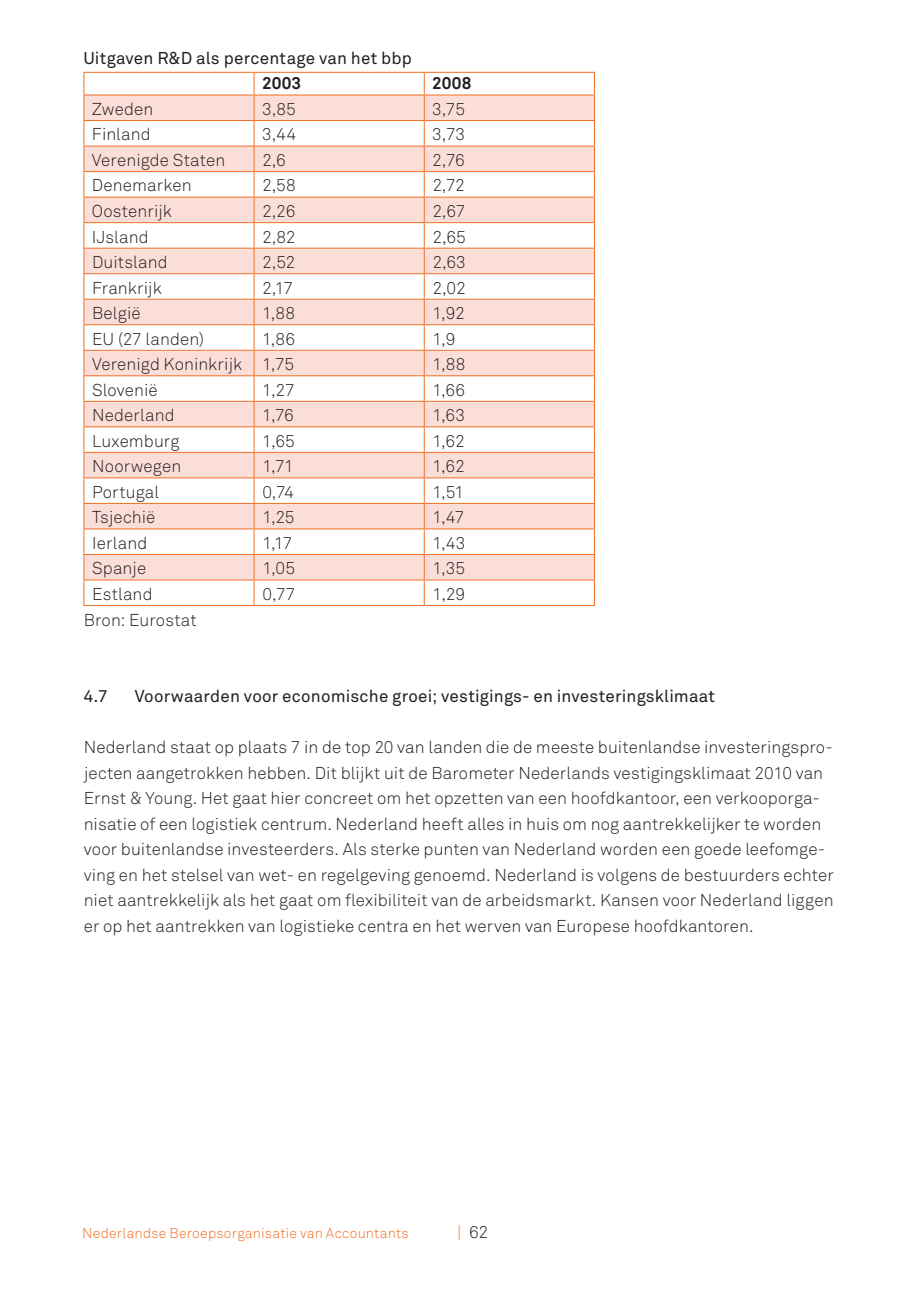
<style>
.page{position:relative;width:919px;height:1299px;background:#fff}
.page>*{position:absolute;margin:0;border:0;box-sizing:border-box;transform-origin:0 0}
.t1{font:300 17px/25.6px "Akkurat";letter-spacing:.005em;color:#231f20}
.t2{font:17px "Akkurat";letter-spacing:.01em;color:#231f20}
.t3{font:700 17px "Akkurat";letter-spacing:.01em;color:#231f20}
.t4{font:300 14px "Akkurat";letter-spacing:.015em;color:#f16f24}
.s1{color:#f16f24}
</style>
<div class="page">
<svg style="left:84px;top:95px;width:510px;height:484px;fill:#fbded8"></svg>
<hr style="left:83px;top:72px;width:171px;height:1px;background:#f16f24">
<hr style="left:254px;top:72px;width:170px;height:1px;background:#f16f24">
<hr style="left:424px;top:72px;width:171px;height:1px;background:#f16f24">
<hr style="left:83px;top:94px;width:171px;height:1px;background:#f16f24">
<hr style="left:254px;top:94px;width:170px;height:1px;background:#f16f24">
<hr style="left:424px;top:94px;width:171px;height:1px;background:#f16f24">
<hr style="left:83px;top:120px;width:171px;height:1px;background:#f16f24">
<hr style="left:254px;top:120px;width:170px;height:1px;background:#f16f24">
<hr style="left:424px;top:120px;width:171px;height:1px;background:#f16f24">
<hr style="left:83px;top:145px;width:171px;height:1px;background:#f16f24">
<hr style="left:254px;top:145px;width:170px;height:1px;background:#f16f24">
<hr style="left:424px;top:145px;width:171px;height:1px;background:#f16f24">
<hr style="left:83px;top:171px;width:171px;height:1px;background:#f16f24">
<hr style="left:254px;top:171px;width:170px;height:1px;background:#f16f24">
<hr style="left:424px;top:171px;width:171px;height:1px;background:#f16f24">
<hr style="left:83px;top:197px;width:171px;height:1px;background:#f16f24">
<hr style="left:254px;top:197px;width:170px;height:1px;background:#f16f24">
<hr style="left:424px;top:197px;width:171px;height:1px;background:#f16f24">
<hr style="left:83px;top:222px;width:171px;height:1px;background:#f16f24">
<hr style="left:254px;top:222px;width:170px;height:1px;background:#f16f24">
<hr style="left:424px;top:222px;width:171px;height:1px;background:#f16f24">
<hr style="left:83px;top:248px;width:171px;height:1px;background:#f16f24">
<hr style="left:254px;top:248px;width:170px;height:1px;background:#f16f24">
<hr style="left:424px;top:248px;width:171px;height:1px;background:#f16f24">
<hr style="left:83px;top:273px;width:171px;height:1px;background:#f16f24">
<hr style="left:254px;top:273px;width:170px;height:1px;background:#f16f24">
<hr style="left:424px;top:273px;width:171px;height:1px;background:#f16f24">
<hr style="left:83px;top:299px;width:171px;height:1px;background:#f16f24">
<hr style="left:254px;top:299px;width:170px;height:1px;background:#f16f24">
<hr style="left:424px;top:299px;width:171px;height:1px;background:#f16f24">
<hr style="left:83px;top:324px;width:171px;height:1px;background:#f16f24">
<hr style="left:254px;top:324px;width:170px;height:1px;background:#f16f24">
<hr style="left:424px;top:324px;width:171px;height:1px;background:#f16f24">
<hr style="left:83px;top:350px;width:171px;height:1px;background:#f16f24">
<hr style="left:254px;top:350px;width:170px;height:1px;background:#f16f24">
<hr style="left:424px;top:350px;width:171px;height:1px;background:#f16f24">
<hr style="left:83px;top:375px;width:171px;height:1px;background:#f16f24">
<hr style="left:254px;top:375px;width:170px;height:1px;background:#f16f24">
<hr style="left:424px;top:375px;width:171px;height:1px;background:#f16f24">
<hr style="left:83px;top:401px;width:171px;height:1px;background:#f16f24">
<hr style="left:254px;top:401px;width:170px;height:1px;background:#f16f24">
<hr style="left:424px;top:401px;width:171px;height:1px;background:#f16f24">
<hr style="left:83px;top:426px;width:171px;height:1px;background:#f16f24">
<hr style="left:254px;top:426px;width:170px;height:1px;background:#f16f24">
<hr style="left:424px;top:426px;width:171px;height:1px;background:#f16f24">
<hr style="left:83px;top:452px;width:171px;height:1px;background:#f16f24">
<hr style="left:254px;top:452px;width:170px;height:1px;background:#f16f24">
<hr style="left:424px;top:452px;width:171px;height:1px;background:#f16f24">
<hr style="left:83px;top:477px;width:171px;height:1px;background:#f16f24">
<hr style="left:254px;top:477px;width:170px;height:1px;background:#f16f24">
<hr style="left:424px;top:477px;width:171px;height:1px;background:#f16f24">
<hr style="left:83px;top:503px;width:171px;height:1px;background:#f16f24">
<hr style="left:254px;top:503px;width:170px;height:1px;background:#f16f24">
<hr style="left:424px;top:503px;width:171px;height:1px;background:#f16f24">
<hr style="left:83px;top:528px;width:171px;height:1px;background:#f16f24">
<hr style="left:254px;top:528px;width:170px;height:1px;background:#f16f24">
<hr style="left:424px;top:528px;width:171px;height:1px;background:#f16f24">
<hr style="left:83px;top:554px;width:171px;height:1px;background:#f16f24">
<hr style="left:254px;top:554px;width:170px;height:1px;background:#f16f24">
<hr style="left:424px;top:554px;width:171px;height:1px;background:#f16f24">
<hr style="left:83px;top:579px;width:171px;height:1px;background:#f16f24">
<svg style="left:83px;top:73px;width:1px;height:532px"></svg>
<hr style="left:254px;top:579px;width:170px;height:1px;background:#f16f24">
<svg style="left:253px;top:73px;width:1px;height:532px"></svg>
<hr style="left:424px;top:579px;width:171px;height:1px;background:#f16f24">
<svg style="left:423px;top:73px;width:1px;height:532px"></svg>
<svg style="left:594px;top:73px;width:1px;height:532px"></svg>
<hr style="left:83px;top:605px;width:171px;height:1px;background:#f16f24">
<hr style="left:254px;top:605px;width:170px;height:1px;background:#f16f24">
<hr style="left:424px;top:605px;width:171px;height:1px;background:#f16f24">
<p class="t2" style="left:83px;top:48px;width:330px">Uitgaven R&amp;D als percentage van het bbp</p>
<p class="t3" style="left:262px;top:73px;width:41px">2003</p>
<p class="t3" style="left:432px;top:73px;width:41px">2008</p>
<p class="t1" style="left:92px;top:96px;width:63px">Zweden</p>
<p class="t1" style="left:262px;top:96px;width:35px">3,85</p>
<p class="t1" style="left:432px;top:96px;width:34px">3,75</p>
<p class="t1" style="left:92px;top:122px;width:60px">Finland</p>
<p class="t1" style="left:262px;top:122px;width:35px">3,44</p>
<p class="t1" style="left:432px;top:122px;width:34px">3,73</p>
<p class="t1" style="left:92px;top:147px;width:135px">Verenigde Staten</p>
<p class="t1" style="left:262px;top:147px;width:25px">2,6</p>
<p class="t1" style="left:432px;top:147px;width:34px">2,76</p>
<p class="t1" style="left:92px;top:173px;width:101px">Denemarken</p>
<p class="t1" style="left:262px;top:173px;width:35px">2,58</p>
<p class="t1" style="left:432px;top:173px;width:34px">2,72</p>
<p class="t1" style="left:92px;top:198px;width:82px">Oostenrijk</p>
<p class="t1" style="left:262px;top:198px;width:35px">2,26</p>
<p class="t1" style="left:432px;top:198px;width:35px">2,67</p>
<p class="t1" style="left:92px;top:224px;width:58px">IJsland</p>
<p class="t1" style="left:262px;top:224px;width:35px">2,82</p>
<p class="t1" style="left:432px;top:224px;width:35px">2,65</p>
<p class="t1" style="left:92px;top:250px;width:77px">Duitsland</p>
<p class="t1" style="left:262px;top:250px;width:35px">2,52</p>
<p class="t1" style="left:432px;top:250px;width:35px">2,63</p>
<p class="t1" style="left:92px;top:275px;width:71px">Frankrijk</p>
<p class="t1" style="left:262px;top:275px;width:32px">2,17</p>
<p class="t1" style="left:432px;top:275px;width:35px">2,02</p>
<p class="t1" style="left:92px;top:301px;width:50px">België</p>
<p class="t1" style="left:262px;top:301px;width:34px">1,88</p>
<p class="t1" style="left:432px;top:301px;width:34px">1,92</p>
<p class="t1" style="left:92px;top:326px;width:114px">EU (27 landen)</p>
<p class="t1" style="left:262px;top:326px;width:34px">1,86</p>
<p class="t1" style="left:432px;top:326px;width:24px">1,9</p>
<p class="t1" style="left:92px;top:352px;width:203px">Verenigd Koninkrijk 1,75</p>
<p class="t1" style="left:432px;top:352px;width:34px">1,88</p>
<p class="t1" style="left:92px;top:377px;width:67px">Slovenië</p>
<p class="t1" style="left:262px;top:377px;width:34px">1,27</p>
<p class="t1" style="left:432px;top:377px;width:34px">1,66</p>
<p class="t1" style="left:92px;top:403px;width:84px">Nederland</p>
<p class="t1" style="left:262px;top:403px;width:33px">1,76</p>
<p class="t1" style="left:432px;top:403px;width:34px">1,63</p>
<p class="t1" style="left:92px;top:428px;width:89px">Luxemburg</p>
<p class="t1" style="left:262px;top:428px;width:34px">1,65</p>
<p class="t1" style="left:432px;top:428px;width:34px">1,62</p>
<p class="t1" style="left:92px;top:454px;width:91px">Noorwegen</p>
<p class="t1" style="left:262px;top:454px;width:33px">1,71</p>
<p class="t1" style="left:432px;top:454px;width:34px">1,62</p>
<p class="t1" style="left:92px;top:479px;width:68px">Portugal</p>
<p class="t1" style="left:262px;top:479px;width:33px">0,74</p>
<p class="t1" style="left:432px;top:479px;width:33px">1,51</p>
<p class="t1" style="left:92px;top:505px;width:65px">Tsjechië</p>
<p class="t1" style="left:262px;top:505px;width:34px">1,25</p>
<p class="t1" style="left:432px;top:505px;width:33px">1,47</p>
<p class="t1" style="left:92px;top:530px;width:57px">Ierland</p>
<p class="t1" style="left:262px;top:530px;width:32px">1,17</p>
<p class="t1" style="left:432px;top:530px;width:34px">1,43</p>
<p class="t1" style="left:92px;top:556px;width:55px">Spanje</p>
<p class="t1" style="left:262px;top:556px;width:34px">1,05</p>
<p class="t1" style="left:432px;top:556px;width:34px">1,35</p>
<p class="t1" style="left:92px;top:581px;width:62px">Estland</p>
<p class="t1" style="left:262px;top:581px;width:35px">0,77</p>
<p class="t1" style="left:432px;top:581px;width:34px">1,29</p>
<p class="t1" style="left:84px;top:607px;width:114px">Bron: Eurostat</p>
<p class="t2" style="left:84px;top:686px;width:25px">4.7</p>
<p class="t2" style="left:135px;top:686px;width:582px">Voorwaarden voor economische groei; vestigings- en investeringsklimaat</p>
<p class="t1" style="left:84px;top:734px;width:751px">Nederland staat op plaats 7 in de top 20 van landen die de meeste buitenlandse investeringspro&shy;jecten aangetrokken hebben. Dit blijkt uit de Barometer Nederlands vestigingsklimaat 2010 van Ernst &amp; Young. Het gaat hier concreet om het opzetten van een hoofdkantoor, een verkooporga&shy;nisatie of een logistiek centrum. Nederland heeft alles in huis om nog aantrekkelijker te worden voor buitenlandse investeerders. Als sterke punten van Nederland worden een goede leefomge&shy;ving en het stelsel van wet- en regelgeving genoemd. Nederland is volgens de bestuurders echter niet aantrekkelijk als het gaat om flexibiliteit van de arbeidsmarkt. Kansen voor Nederland liggen er op het aantrekken van logistieke centra en het werven van Europese hoofdkantoren.</p>
<p class="t4" style="left:82px;top:1224px;width:328px">Nederlandse Beroepsorganisatie van Accountants</p>
<p class="t1" style="left:457px;top:1219px;width:33px"><span class="s1">|</span> 62</p>
</div>
